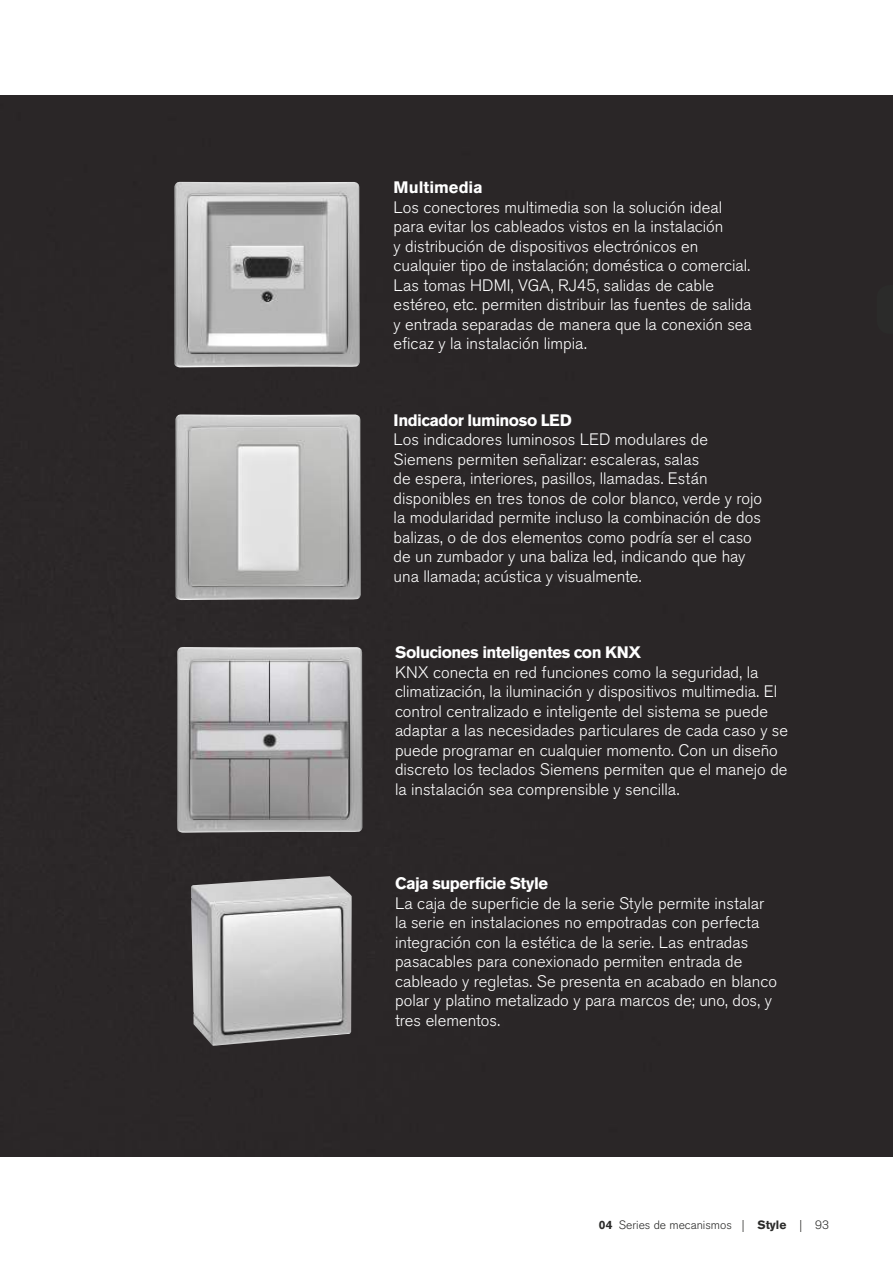
<style>
.page{position:relative;width:893px;height:1263px;background:#fff}
.page>*{position:absolute;margin:0;border:0;box-sizing:border-box;transform-origin:0 0}
.t1{font:300 16.5px/19.5px "Akzidenz Grotesk BE";color:#fff}
.t2{font:700 16.5px "Akzidenz Grotesk BE";letter-spacing:-.03em;color:#fff}
.t3{font:700 16.5px "Akzidenz Grotesk BE";color:#fff}
.t4{font:300 12px "Akzidenz Grotesk BE";color:#2b2b2a}
.s1{font-weight:700}
</style>
<div class="page">
<div style="left:0;top:96px;width:893px;height:1061px;background:#2a2627"></div>
<img style="left:177px;top:647px;width:186px;height:186px">
<img style="left:191px;top:876px;width:161px;height:170px">
<img style="left:174px;top:182px;width:186px;height:185px">
<img style="left:175px;top:414px;width:186px;height:186px">
<svg style="left:877px;top:285px;width:16px;height:49px"></svg>
<p class="t3" style="left:394px;top:178px;width:91px">Multimedia</p>
<p class="t1" style="left:394px;top:197px;width:360px">Los conectores multimedia son la solución ideal para evitar los cableados vistos en la instalación<br>y distribución de dispositivos electrónicos en cualquier tipo de instalación; doméstica o comercial.<br>Las tomas HDMI, VGA, RJ45, salidas de cable estéreo, etc. permiten distribuir las fuentes de salida y entrada separadas de manera que la conexión sea eficaz y la instalación limpia.</p>
<p class="t2" style="left:394px;top:410px;width:180px">Indicador luminoso LED</p>
<p class="t1" style="left:394px;top:430px;width:370px">Los indicadores luminosos LED modulares de Siemens permiten señalizar: escaleras, salas<br>de espera, interiores, pasillos, llamadas. Están disponibles en tres tonos de color blanco, verde y rojo la modularidad permite incluso la combinación de dos balizas, o de dos elementos como podría ser el caso de un zumbador y una baliza led, indicando que hay una llamada; acústica y visualmente.</p>
<p class="t2" style="left:395px;top:643px;width:248px">Soluciones inteligentes con KNX</p>
<p class="t1" style="left:395px;top:663px;width:394px">KNX conecta en red funciones como la seguridad, la climatización, la iluminación y dispositivos multimedia. El control centralizado e inteligente del sistema se puede adaptar a las necesidades particulares de cada caso y se puede programar en cualquier momento. Con un diseño discreto los teclados Siemens permiten que el manejo de la instalación sea comprensible y sencilla.</p>
<p class="t2" style="left:395px;top:874px;width:154px">Caja superficie Style</p>
<p class="t1" style="left:395px;top:893px;width:383px">La caja de superficie de la serie Style permite instalar la serie en instalaciones no empotradas con perfecta integración con la estética de la serie. Las entradas pasacables para conexionado permiten entrada de cableado y regletas. Se presenta en acabado en blanco polar y platino metalizado y para marcos de; uno, dos, y tres elementos.</p>
<p class="t4" style="left:599px;top:1218px;width:232px"><span class="s1">04</span> Series de mecanismos | <span class="s1">Style</span> | 93</p>
</div>
